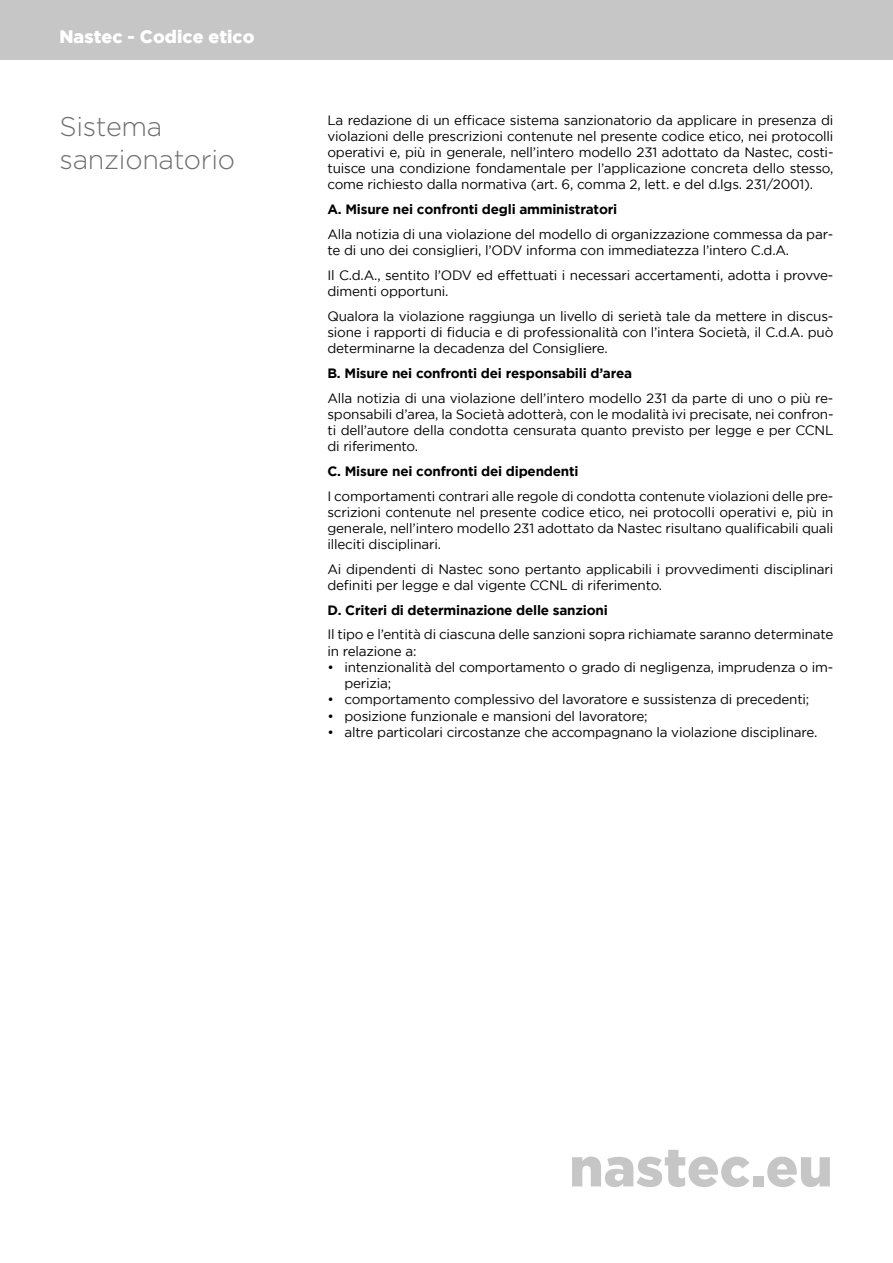
<style>
.page{position:relative;width:893px;height:1263px;background:#fff}
.page>*{position:absolute;margin:0;border:0;box-sizing:border-box;transform-origin:0 0}
.t1{font:900 54px "Gotham";color:#c6c6c6}
.t2{font:300 27px/32.4px "Gotham";letter-spacing:-.01em;color:#706f6f}
.t3{font:900 18px "Gotham";color:#fff}
.t4{font:13.5px/16.2px "Gotham";letter-spacing:-.015em;color:#000}
.t5{font:700 13.5px "Gotham";letter-spacing:-.015em;color:#000}
</style>
<div class="page">
<div style="left:0;top:0;width:893px;height:60px;background:#c6c6c6"></div>
<h3 class="t3" style="left:60px;top:26px;width:197px">Nastec - Codice etico</h3>
<h2 class="t2" style="left:60px;top:110px;width:177px">Sistema sanzionatorio</h2>
<p class="t4" style="left:327px;top:112px;width:508px;text-align:justify">La redazione di un efficace sistema sanzionatorio da applicare in presenza di violazioni delle prescrizioni contenute nel presente codice etico, nei protocolli operativi e, più in generale, nell’intero modello 231 adottato da Nastec, costi&shy;tuisce una condizione fondamentale per l’applicazione concreta dello stesso, come richiesto dalla normativa (art. 6, comma 2, lett. e del d.lgs. 231/2001).</p>
<p class="t5" style="left:327px;top:202px;width:291px">A. Misure nei confronti degli amministratori</p>
<p class="t4" style="left:327px;top:226px;width:507px">Alla notizia di una violazione del modello di organizzazione commessa da par&shy;te di uno dei consiglieri, l’ODV informa con immediatezza l’intero C.d.A.</p>
<p class="t4" style="left:327px;top:267px;width:508px">Il C.d.A., sentito l’ODV ed effettuati i necessari accertamenti, adotta i provve&shy;dimenti opportuni.</p>
<p class="t4" style="left:327px;top:308px;width:507px;text-align:justify">Qualora la violazione raggiunga un livello di serietà tale da mettere in discus&shy;sione i rapporti di fiducia e di professionalità con l’intera Società, il C.d.A. può determinarne la decadenza del Consigliere.</p>
<p class="t5" style="left:327px;top:365px;width:306px">B. Misure nei confronti dei responsabili d’area</p>
<p class="t4" style="left:327px;top:389px;width:508px;text-align:justify">Alla notizia di una violazione dell’intero modello 231 da parte di uno o più re&shy;sponsabili d’area, la Società adotterà, con le modalità ivi precisate, nei confron&shy;ti dell’autore della condotta censurata quanto previsto per legge e per CCNL di riferimento.</p>
<p class="t5" style="left:327px;top:463px;width:253px">C. Misure nei confronti dei dipendenti</p>
<p class="t4" style="left:327px;top:487px;width:507px;text-align:justify">I comportamenti contrari alle regole di condotta contenute violazioni delle pre&shy;scrizioni contenute nel presente codice etico, nei protocolli operativi e, più in generale, nell’intero modello 231 adottato da Nastec risultano qualificabili quali illeciti disciplinari.</p>
<p class="t4" style="left:327px;top:561px;width:507px">Ai dipendenti di Nastec sono pertanto applicabili i provvedimenti disciplinari definiti per legge e dal vigente CCNL di riferimento.</p>
<p class="t5" style="left:327px;top:602px;width:282px">D. Criteri di determinazione delle sanzioni</p>
<p class="t4" style="left:327px;top:626px;width:507px">Il tipo e l’entità di ciascuna delle sanzioni sopra richiamate saranno determinate in relazione a:</p>
<p class="t4" style="left:344px;top:659px;width:490px;text-indent:-17px">• intenzionalità del comportamento o grado di negligenza, imprudenza o im&shy;perizia;</p>
<p class="t4" style="left:327px;top:691px;width:483px">• comportamento complessivo del lavoratore e sussistenza di precedenti;</p>
<p class="t4" style="left:327px;top:707px;width:322px">• posizione funzionale e mansioni del lavoratore;</p>
<p class="t4" style="left:327px;top:724px;width:491px">• altre particolari circostanze che accompagnano la violazione disciplinare.</p>
<h1 class="t1" style="left:569px;top:1136px;width:265px">nastec.eu</h1>
</div>
